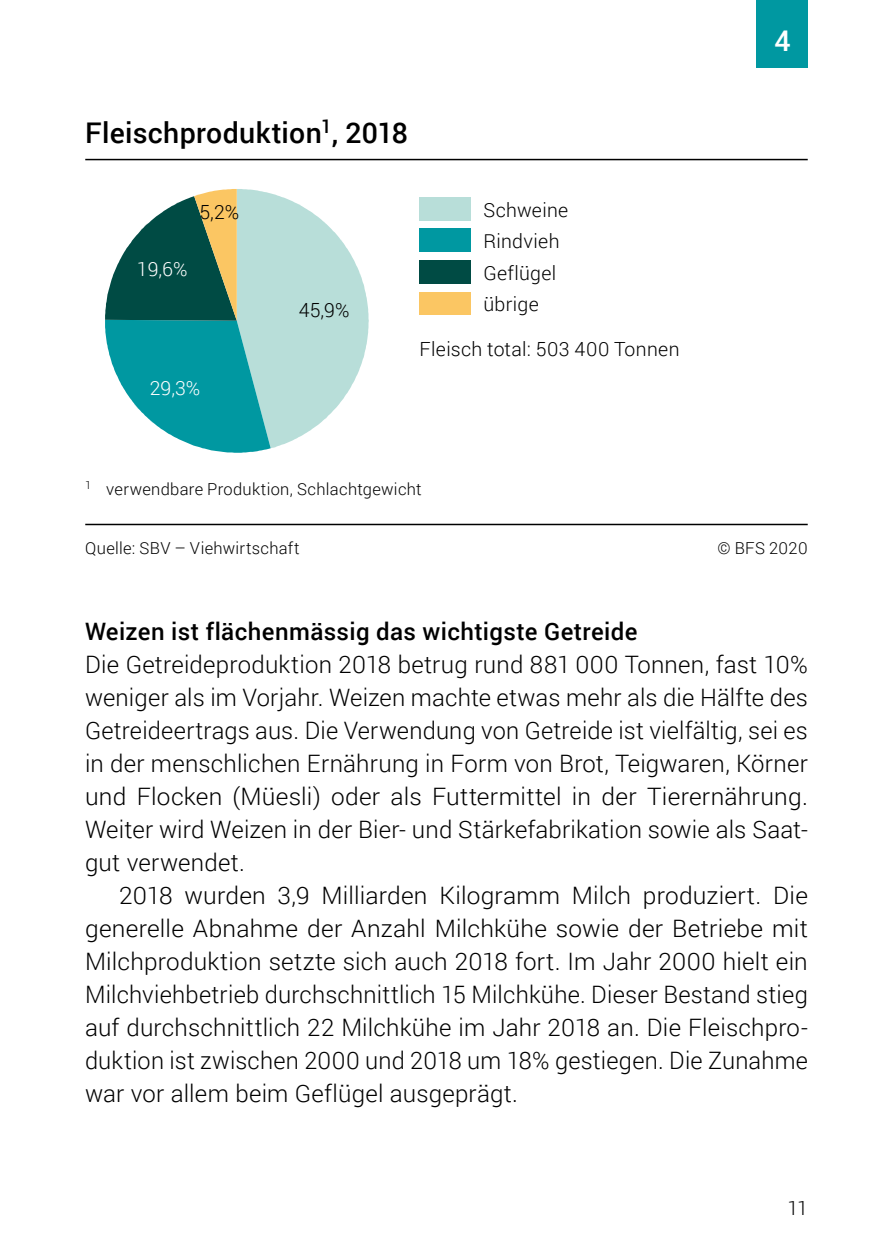
<style>
.page{position:relative;width:893px;height:1259px;background:#fff}
.page>*{position:absolute;margin:0;border:0;box-sizing:border-box;transform-origin:0 0}
.t1{font:500 28.5px "Roboto";letter-spacing:.01em;color:#000}
.t2{font:500 28.5px "Roboto";color:#fff}
.Grundtext_Einzug{font:300 24px/33px "Roboto";letter-spacing:.01em;color:#000;text-align:justify}
.Grundtext_D{font:300 24px/33px "Roboto";letter-spacing:.01em;color:#000;text-align:justify}
.Untertitel_4_fett_kl{font:500 24px "Roboto";letter-spacing:.015em;color:#000}
.t3{font:300 19.5px/31.5px "Roboto";letter-spacing:.02em;color:#000}
.t4{font:300 19.5px "Roboto";color:#fff}
.t5{font:300 16.5px "Roboto";letter-spacing:.02em;color:#000}
</style>
<div class="page">
<div style="left:757px;top:0;width:51px;height:68px;background:#0098a1"></div>
<svg style="left:105px;top:189px;width:264px;height:264px"></svg>
<div style="left:419px;top:197px;width:52px;height:23px;background:#b8ded9"></div>
<div style="left:419px;top:229px;width:52px;height:23px;background:#0098a1"></div>
<div style="left:419px;top:260px;width:52px;height:23px;background:#004b44"></div>
<div style="left:419px;top:292px;width:52px;height:23px;background:#fbc663"></div>
<hr style="left:85px;top:524px;width:723px;height:1px;background:#000">
<hr style="left:85px;top:159px;width:723px;height:1px;background:#000">
<p class="t1" style="left:85px;top:113px;width:324px">Fleischproduktion<sup>1</sup>, 2018</p>
<p class="t3" style="left:200px;top:196px;width:41px">5,2%</p>
<p class="t4" style="left:137px;top:256px;width:52px">19,6%</p>
<p class="t4" style="left:150px;top:375px;width:52px">29,3%</p>
<p class="t3" style="left:299px;top:293px;width:52px">45,9%</p>
<p class="t3" style="left:483px;top:193px;width:86px">Schweine<br>Rindvieh<br>Geflügel übrige</p>
<p class="t3" style="left:419px;top:333px;width:262px">Fleisch total: 503 400 Tonnen</p>
<p class="t5" style="left:85px;top:477px;width:338px"><sup>1</sup> verwendbare Produktion, Schlachtgewicht</p>
<p class="t2" style="left:774px;top:21px;width:18px">4</p>
<p class="t5" style="left:85px;top:537px;width:216px">Quelle: SBV – Viehwirtschaft</p>
<p class="t5" style="left:717px;top:537px;width:92px">© BFS 2020</p>
<h5 class="Untertitel_4_fett_kl" style="left:85px;top:614px;width:554px">Weizen ist flächenmässig das wichtigste Getreide</h5>
<p class="Grundtext_D" style="left:85px;top:647px;width:724px">Die Getreideproduktion 2018 betrug rund 881 000 Tonnen, fast 10% weniger als im Vorjahr. Weizen machte etwas mehr als die Hälfte des Getreideertrags aus. Die Verwendung von Getreide ist vielfältig, sei es in der menschlichen Ernährung in Form von Brot, Teigwaren, Körner und Flocken (Müesli) oder als Futtermittel in der Tierernährung.<br>Weiter wird Weizen in der Bier- und Stärkefabrikation sowie als Saat&shy;gut verwendet.</p>
<p class="Grundtext_Einzug" style="left:85px;top:878px;width:724px;text-indent:34px">2018 wurden 3,9 Milliarden Kilogramm Milch produziert. Die generelle Abnahme der Anzahl Milchkühe sowie der Betriebe mit Milchproduktion setzte sich auch 2018 fort. Im Jahr 2000 hielt ein Milchviehbetrieb durchschnittlich 15 Milchkühe. Dieser Bestand stieg auf durchschnittlich 22 Milchkühe im Jahr 2018 an. Die Fleischpro&shy;duktion ist zwischen 2000 und 2018 um 18% gestiegen. Die Zunahme war vor allem beim Geflügel ausgeprägt.</p>
<p class="t3" style="left:787px;top:1191px;width:22px">11</p>
</div>
